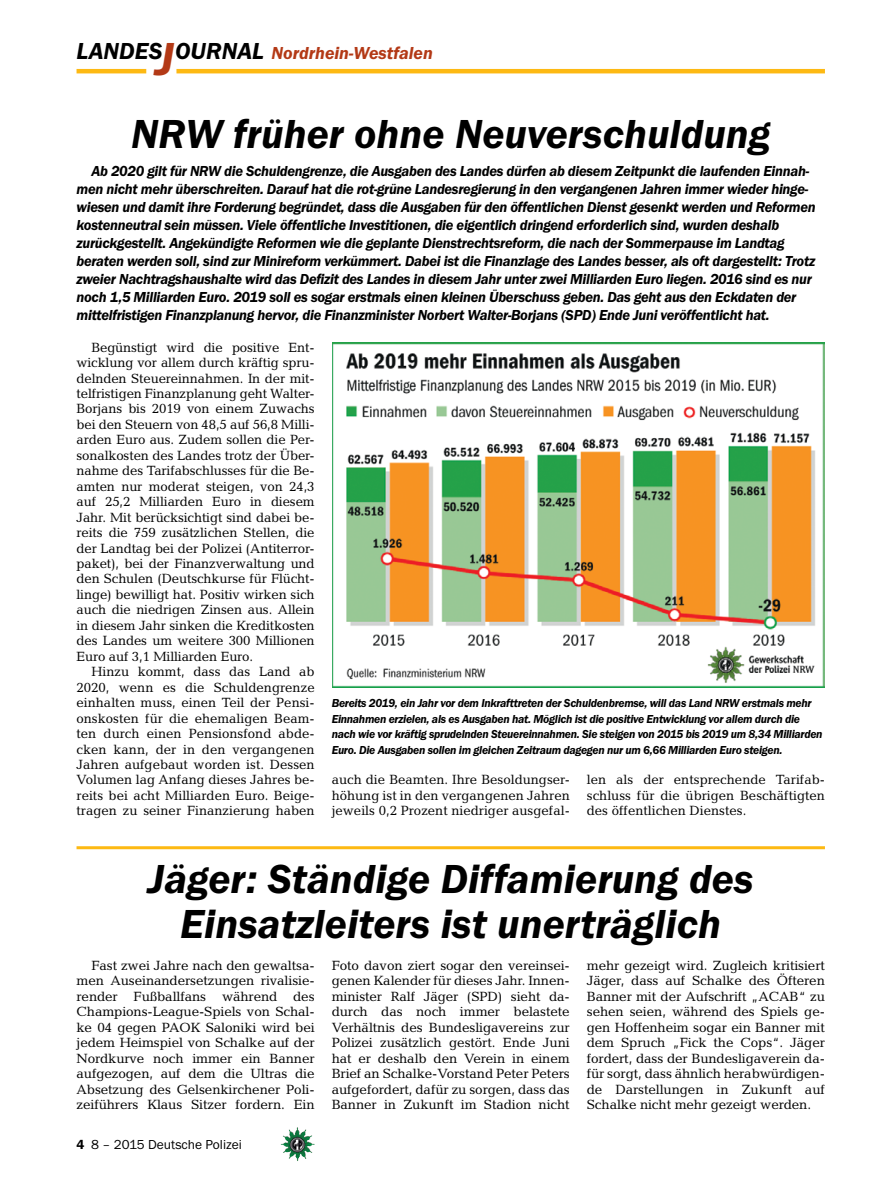
<style>
.page{position:relative;width:893px;height:1191px;background:#fff}
.page>*{position:absolute;margin:0;border:0;box-sizing:border-box;transform-origin:0 0}
._02__HEADLINE_3spalt{font:italic 600 42px/45px "Franklin Gothic Itc T";color:#000;text-align:center}
.t1{font:italic 600 18px "Franklin Gothic Itc T";color:#b33916}
._08__VORSPANN{font:italic 600 15px/18px "Franklin Gothic Itc T";letter-spacing:-.02em;color:#000}
._09__GRUNDTEXT___Blo{font:13.5px/15.5px "Candida";letter-spacing:-.01em;color:#000;text-align:justify}
.t2{font:13.5px "Franklin Gothic Itc T";color:#000}
._12__BILDUNTERSCHRIF{font:italic 600 12px/15.5px "Franklin Gothic Itc T";letter-spacing:-.025em;color:#000}
.s1{font-size:24px;color:#000}
.s2{font-size:48px}
.s3{font-weight:600}
</style>
<div class="page">
<hr style="left:77px;top:69px;width:69px;height:4px;background:#fdb913">
<hr style="left:176px;top:69px;width:649px;height:4px;background:#fdb913">
<img style="left:281px;top:1128px;width:16px;height:24px">
<img style="left:332px;top:343px;width:493px;height:345px">
<hr style="left:77px;top:846px;width:748px;height:3px;background:#fdb913">
<h2 class="t1" style="left:77px;top:42px;width:358px"><span class="s1">LANDES</span><span class="s2">J</span><span class="s1">OURNAL</span> Nordrhein-Westfalen</h2>
<p class="_02__HEADLINE_3spalt" style="left:131px;top:111px;width:641px">NRW früher ohne Neuverschuldung</p>
<p class="_08__VORSPANN" style="left:77px;top:162px;width:741px;text-indent:15px">Ab 2020 gilt für NRW die Schuldengrenze, die Ausgaben des Landes dürfen ab diesem Zeitpunkt die laufenden Einnah&shy;men nicht mehr überschreiten. Darauf hat die rot-grüne Landesregierung in den vergangenen Jahren immer wieder hinge&shy;wiesen und damit ihre Forderung begründet, dass die Ausgaben für den öffentlichen Dienst gesenkt werden und Reformen kostenneutral sein müssen. Viele öffentliche Investitionen, die eigentlich dringend erforderlich sind, wurden deshalb zurückgestellt. Angekündigte Reformen wie die geplante Dienstrechtsreform, die nach der Sommerpause im Landtag beraten werden soll, sind zur Minireform verkümmert. Dabei ist die Finanzlage des Landes besser, als oft dargestellt: Trotz zweier Nachtragshaushalte wird das Defizit des Landes in diesem Jahr unter zwei Milliarden Euro liegen. 2016 sind es nur noch 1,5 Milliarden Euro. 2019 soll es sogar erstmals einen kleinen Überschuss geben. Das geht aus den Eckdaten der mittelfristigen Finanzplanung hervor, die Finanzminister Norbert Walter-Borjans (SPD) Ende Juni veröffentlicht hat.</p>
<p class="_09__GRUNDTEXT___Blo" style="left:77px;top:339px;width:240px;text-indent:15px">Begünstigt wird die positive Ent&shy;wicklung vor allem durch kräftig spru&shy;delnden Steuereinnahmen. In der mit&shy;telfristigen Finanzplanung geht Walter-Borjans bis 2019 von einem Zuwachs bei den Steuern von 48,5 auf 56,8 Milli&shy;arden Euro aus. Zudem sollen die Per&shy;sonalkosten des Landes trotz der Über&shy;nahme des Tarifabschlusses für die Be&shy;amten nur moderat steigen, von 24,3 auf 25,2 Milliarden Euro in diesem Jahr. Mit berücksichtigt sind dabei be&shy;reits die 759 zusätzlichen Stellen, die der Landtag bei der Polizei (Antiterror&shy;paket), bei der Finanzverwaltung und den Schulen (Deutschkurse für Flücht&shy;linge) bewilligt hat. Positiv wirken sich auch die niedrigen Zinsen aus. Allein in diesem Jahr sinken die Kreditkosten des Landes um weitere 300 Millionen Euro auf 3,1 Milliarden Euro.</p>
<p class="_09__GRUNDTEXT___Blo" style="left:77px;top:664px;width:240px;text-indent:15px">Hinzu kommt, dass das Land ab 2020, wenn es die Schuldengrenze einhalten muss, einen Teil der Pensi&shy;onskosten für die ehemaligen Beam&shy;ten durch einen Pensionsfond abde&shy;cken kann, der in den vergangenen Jahren aufgebaut worden ist. Dessen Volumen lag Anfang dieses Jahres be&shy;reits bei acht Milliarden Euro. Beige&shy;tragen zu seiner Finanzierung haben</p>
<p class="_12__BILDUNTERSCHRIF" style="left:332px;top:695px;width:492px">Bereits 2019, ein Jahr vor dem Inkrafttreten der Schuldenbremse, will das Land NRW erstmals mehr Einnahmen erzielen, als es Ausgaben hat. Möglich ist die positive Entwicklung vor allem durch die nach wie vor kräftig sprudelnden Steuereinnahmen. Sie steigen von 2015 bis 2019 um 8,34 Milliarden Euro. Die Ausgaben sollen im gleichen Zeitraum dagegen nur um 6,66 Milliarden Euro steigen.</p>
<p class="_09__GRUNDTEXT___Blo" style="left:332px;top:772px;width:240px">auch die Beamten. Ihre Besoldungser&shy;höhung ist in den vergangenen Jahren jeweils 0,2 Prozent niedriger ausgefal-</p>
<p class="_09__GRUNDTEXT___Blo" style="left:587px;top:772px;width:240px">len als der entsprechende Tarifab&shy;schluss für die übrigen Beschäftigten des öffentlichen Dienstes.</p>
<p class="_02__HEADLINE_3spalt" style="left:148px;top:856px;width:607px">Jäger: Ständige Diffamierung des<br>Einsatzleiters ist unerträglich</p>
<p class="_09__GRUNDTEXT___Blo" style="left:77px;top:957px;width:240px;text-indent:15px">Fast zwei Jahre nach den gewaltsa&shy;men Auseinandersetzungen rivalisie&shy;render Fußballfans während des Champions-League-Spiels von Schal&shy;ke 04 gegen PAOK Saloniki wird bei jedem Heimspiel von Schalke auf der Nordkurve noch immer ein Banner aufgezogen, auf dem die Ultras die Absetzung des Gelsenkirchener Poli&shy;zeiführers Klaus Sitzer fordern. Ein</p>
<p class="_09__GRUNDTEXT___Blo" style="left:332px;top:957px;width:240px">Foto davon ziert sogar den vereinsei&shy;genen Kalender für dieses Jahr. Innen&shy;minister Ralf Jäger (SPD) sieht da&shy;durch das noch immer belastete Verhältnis des Bundesligavereins zur Polizei zusätzlich gestört. Ende Juni hat er deshalb den Verein in einem Brief an Schalke-Vorstand Peter Peters aufgefordert, dafür zu sorgen, dass das Banner in Zukunft im Stadion nicht</p>
<p class="_09__GRUNDTEXT___Blo" style="left:587px;top:957px;width:240px">mehr gezeigt wird. Zugleich kritisiert Jäger, dass auf Schalke des Öfteren Banner mit der Aufschrift „ACAB“ zu sehen seien, während des Spiels ge&shy;gen Hoffenheim sogar ein Banner mit dem Spruch „Fick the Cops“. Jäger fordert, dass der Bundesligaverein da&shy;für sorgt, dass ähnlich herabwürdigen&shy;de Darstellungen in Zukunft auf Schalke nicht mehr gezeigt werden.</p>
<p class="t2" style="left:77px;top:1136px;width:167px"><span class="s3">4</span> 8 – 2015 Deutsche Polizei</p>
</div>
